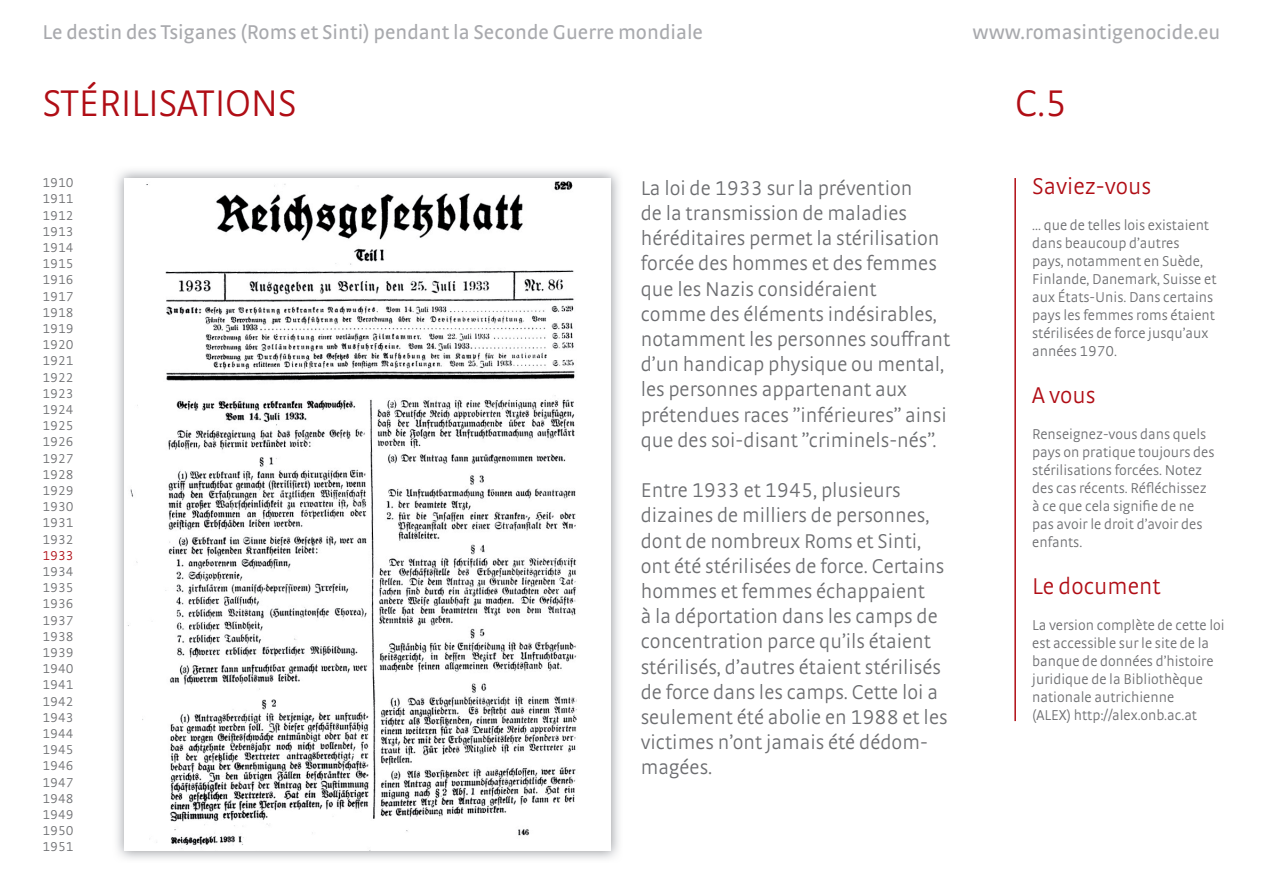
<style>
.page{position:relative;width:1263px;height:893px;background:#fff}
.page>*{position:absolute;margin:0;border:0;box-sizing:border-box;transform-origin:0 0}
.t1{font:300 39px "Strada TF";letter-spacing:-.01em;color:#b00d15}
.t2{font:300 24px "Strada TF";color:#b00d15}
.t3{font:300 21px/25.2px "Strada TF";color:#6c6d70}
.t4{font:21px "Strada TF";color:#a8a9ad}
.t5{font:300 15px/18px "Strada TF";color:#6c6d70}
.t6{font:300 13.5px/16.2px "Strada TF";color:#6c6d70;text-align:justify}
.t7{font:300 13.5px "Strada TF";color:#b00d15}
</style>
<div class="page">
<img style="left:127px;top:180px;width:452px;height:670px">
<hr style="left:1014px;top:178px;width:2px;height:543px;background:#b00d15">
<p class="t4" style="left:43px;top:20px;width:662px">Le destin des Tsiganes (Roms et Sinti) pendant la Seconde Guerre mondiale</p>
<p class="t4" style="left:972px;top:20px;width:249px">www.romasintigenocide.eu</p>
<h1 class="t1" style="left:43px;top:81px;width:256px">STÉRILISATIONS</h1>
<h1 class="t1" style="left:1015px;top:81px;width:54px">C.5</h1>
<p class="t6" style="left:43px;top:175px;width:33px">1910<br>1911<br>1912<br>1913<br>1914<br>1915<br>1916<br>1917<br>1918<br>1919<br>1920<br>1921<br>1922<br>1923<br>1924<br>1925<br>1926<br>1927<br>1928<br>1929<br>1930<br>1931<br>1932</p>
<p class="t7" style="left:43px;top:548px;width:33px">1933</p>
<p class="t6" style="left:43px;top:563px;width:33px">1934<br>1935<br>1936<br>1937<br>1938<br>1939<br>1940<br>1941<br>1942<br>1943<br>1944<br>1945<br>1946<br>1947<br>1948<br>1949<br>1950<br>1951</p>
<p class="t3" style="left:641px;top:175px;width:311px">La loi de 1933 sur la prévention<br>de la transmission de maladies héréditaires permet la stérilisation forcée des hommes et des femmes que les Nazis considéraient<br>comme des éléments indésirables, notamment les personnes souffrant d’un handicap physique ou mental, les personnes appartenant aux prétendues races ”inférieures” ainsi que des soi-disant ”criminels-nés”.</p>
<p class="t3" style="left:641px;top:477px;width:308px">Entre 1933 et 1945, plusieurs dizaines de milliers de personnes, dont de nombreux Roms et Sinti, ont été stérilisées de force. Certains hommes et femmes échappaient<br>à la déportation dans les camps de concentration parce qu’ils étaient stérilisés, d’autres étaient stérilisés de force dans les camps. Cette loi a seulement été abolie en 1988 et les victimes n’ont jamais été dédom&shy;magées.</p>
<p class="t2" style="left:1032px;top:173px;width:120px">Saviez-vous</p>
<p class="t5" style="left:1032px;top:216px;width:186px">... que de telles lois existaient dans beaucoup d’autres<br>pays, notamment en Suède,<br>Finlande, Danemark, Suisse et aux États-Unis. Dans certains pays les femmes roms étaient stérilisées de force jusqu’aux années 1970.</p>
<p class="t2" style="left:1032px;top:381px;width:65px">A vous</p>
<p class="t5" style="left:1032px;top:425px;width:184px">Renseignez-vous dans quels pays on pratique toujours des stérilisations forcées. Notez des cas récents. Réfléchissez à ce que cela signifie de ne pas avoir le droit d’avoir des enfants.</p>
<p class="t2" style="left:1032px;top:572px;width:130px">Le document</p>
<p class="t5" style="left:1032px;top:615px;width:194px">La version complète de cette loi est accessible sur le site de la banque de données d’histoire juridique de la Bibliothèque nationale autrichienne<br>(ALEX) http://alex.onb.ac.at</p>
</div>
